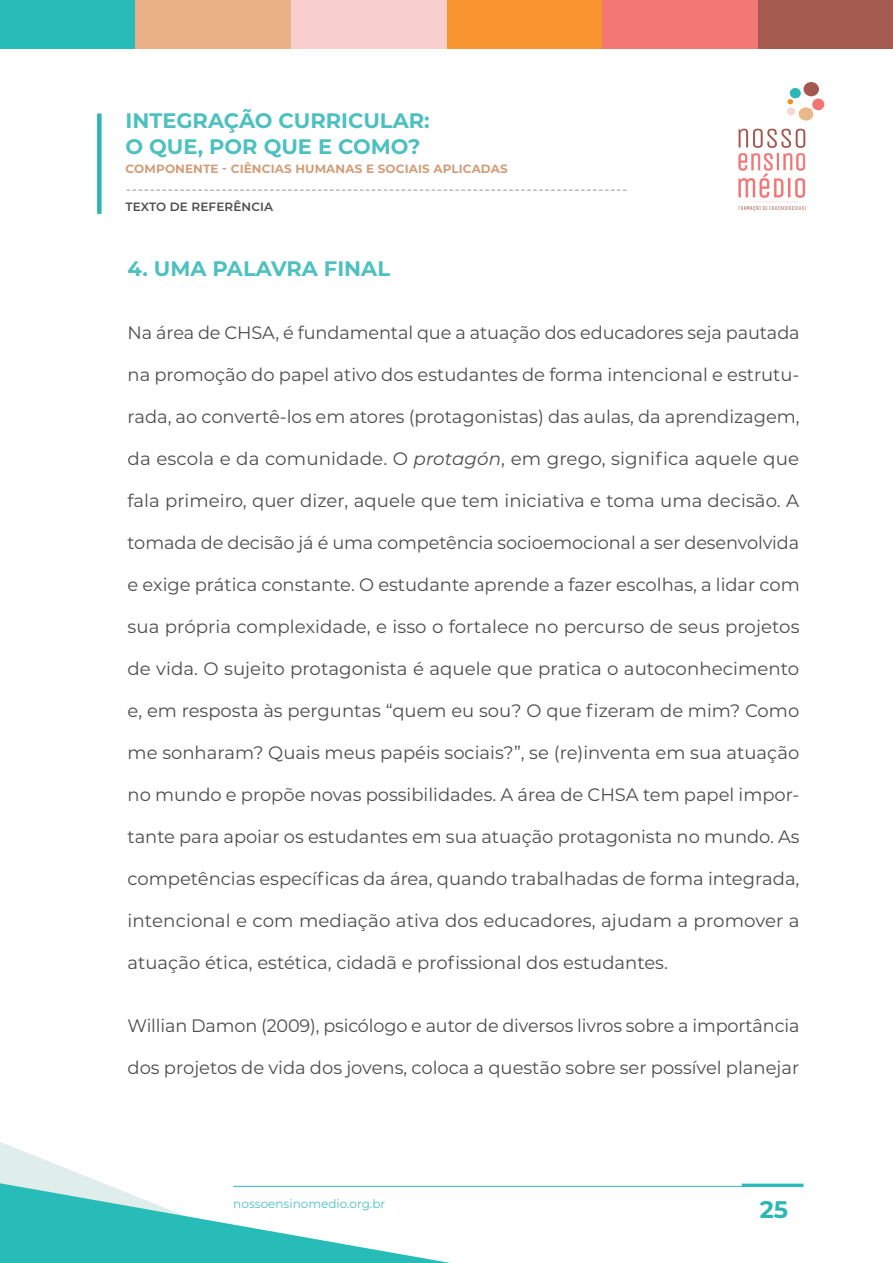
<style>
.page{position:relative;width:893px;height:1263px;background:#fff}
.page>*{position:absolute;margin:0;border:0;box-sizing:border-box;transform-origin:0 0}
.t1{font:700 24px "Montserrat";color:#2eb5b5}
.t2{font:700 21px/25.5px "Montserrat";color:#4dc0c0}
.t3{font:18px "Montserrat";color:#4d4d4f}
.t4{font:700 12px "Montserrat";letter-spacing:.01em;color:#d29d79}
.t5{font:12px "Montserrat";color:#4dc0c0}
.t6{font:600 12px "Montserrat";letter-spacing:.01em;color:#4d4d4f}
.s1{font-style:italic}
</style>
<div class="page">
<div style="left:135px;top:0;width:156px;height:49px;background:#e9b185"></div>
<div style="left:0;top:0;width:135px;height:49px;background:#27bcb7"></div>
<div style="left:446px;top:0;width:156px;height:49px;background:#f79430"></div>
<div style="left:291px;top:0;width:155px;height:49px;background:#f8cfcc"></div>
<div style="left:758px;top:0;width:135px;height:49px;background:#a55a4f"></div>
<div style="left:602px;top:0;width:156px;height:49px;background:#f37772"></div>
<svg style="left:0;top:1142px;width:92px;height:37px"></svg>
<svg style="left:0;top:1179px;width:543px;height:84px"></svg>
<hr style="left:742px;top:1183px;width:61px;height:3px;background:#28bcb8">
<hr style="left:233px;top:1186px;width:570px;height:1px;background:#28bcb8">
<div style="left:812px;top:98px;width:12px;height:12px;background:#f27573;border-radius:50%"></div>
<div style="left:798px;top:107px;width:15px;height:14px;background:#ebb887;border-radius:50%"></div>
<div style="left:787px;top:107px;width:8px;height:8px;background:#f7d6d4;border-radius:50%"></div>
<div style="left:803px;top:82px;width:16px;height:15px;background:#a3594f;border-radius:50%"></div>
<div style="left:790px;top:88px;width:11px;height:10px;background:#2eb5b5;border-radius:50%"></div>
<svg style="left:787px;top:99px;width:6px;height:5px"></svg>
<svg style="left:738px;top:129px;width:68px;height:82px"></svg>
<div style="left:97px;top:114px;width:5px;height:100px;background:#2eb5b5"></div>
<svg style="left:127px;top:190px;width:499px;height:1px"></svg>
<p class="t2" style="left:126px;top:107px;width:306px">INTEGRAÇÃO CURRICULAR:<br>O QUE, POR QUE E COMO?</p>
<p class="t4" style="left:126px;top:160px;width:384px">COMPONENTE - CIÊNCIAS HUMANAS E SOCIAIS APLICADAS</p>
<p class="t6" style="left:126px;top:198px;width:149px">TEXTO DE REFERÊNCIA</p>
<p class="t2" style="left:128px;top:255px;width:264px">4. UMA PALAVRA FINAL</p>
<p class="t3" style="left:128px;top:320px;width:674px">Na área de CHSA, é fundamental que a atuação dos educadores seja pautada</p>
<p class="t3" style="left:128px;top:362px;width:673px">na promoção do papel ativo dos estudantes de forma intencional e estrutu-</p>
<p class="t3" style="left:128px;top:404px;width:673px">rada, ao convertê-los em atores (protagonistas) das aulas, da aprendizagem,</p>
<p class="t3" style="left:128px;top:446px;width:673px">da escola e da comunidade. O <span class="s1">protagón</span>, em grego, significa aquele que</p>
<p class="t3" style="left:128px;top:488px;width:673px">fala primeiro, quer dizer, aquele que tem iniciativa e toma uma decisão. A</p>
<p class="t3" style="left:128px;top:530px;width:673px">tomada de decisão já é uma competência socioemocional a ser desenvolvida</p>
<p class="t3" style="left:128px;top:572px;width:674px">e exige prática constante. O estudante aprende a fazer escolhas, a lidar com</p>
<p class="t3" style="left:128px;top:614px;width:673px">sua própria complexidade, e isso o fortalece no percurso de seus projetos</p>
<p class="t3" style="left:128px;top:656px;width:673px">de vida. O sujeito protagonista é aquele que pratica o autoconhecimento</p>
<p class="t3" style="left:128px;top:698px;width:673px">e, em resposta às perguntas “quem eu sou? O que fizeram de mim? Como</p>
<p class="t3" style="left:128px;top:740px;width:673px">me sonharam? Quais meus papéis sociais?”, se (re)inventa em sua atuação</p>
<p class="t3" style="left:128px;top:782px;width:673px">no mundo e propõe novas possibilidades. A área de CHSA tem papel impor-</p>
<p class="t3" style="left:128px;top:824px;width:673px">tante para apoiar os estudantes em sua atuação protagonista no mundo. As</p>
<p class="t3" style="left:128px;top:866px;width:673px">competências específicas da área, quando trabalhadas de forma integrada,</p>
<p class="t3" style="left:128px;top:908px;width:674px">intencional e com mediação ativa dos educadores, ajudam a promover a</p>
<p class="t3" style="left:128px;top:950px;width:542px">atuação ética, estética, cidadã e profissional dos estudantes.</p>
<p class="t3" style="left:128px;top:1013px;width:673px">Willian Damon (2009), psicólogo e autor de diversos livros sobre a importância</p>
<p class="t3" style="left:128px;top:1055px;width:673px">dos projetos de vida dos jovens, coloca a questão sobre ser possível planejar</p>
<p class="t5" style="left:233px;top:1195px;width:154px">nossoensinomedio.org.br</p>
<h1 class="t1" style="left:760px;top:1192px;width:30px">25</h1>
</div>
